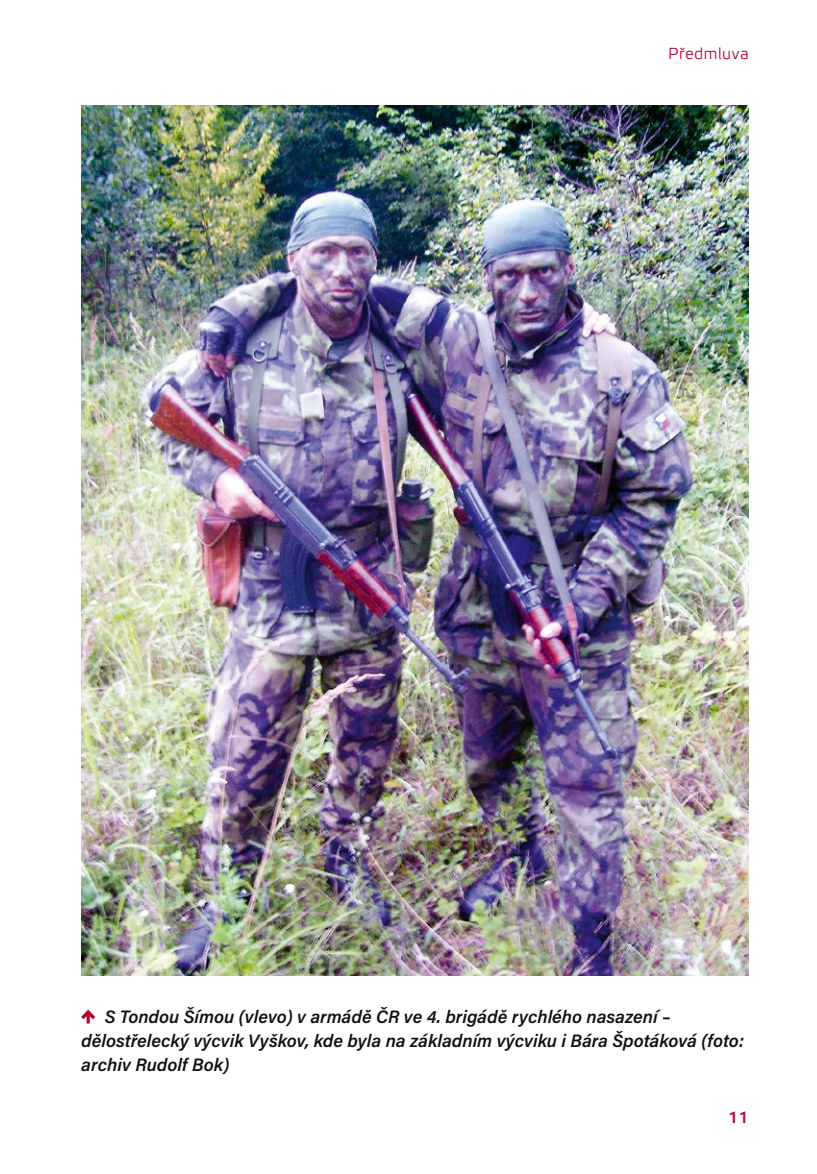
<style>
.page{position:relative;width:817px;height:1174px;background:#fff}
.page>*{position:absolute;margin:0;border:0;box-sizing:border-box;transform-origin:0 0}
.KASK_popisek{font:italic 600 18px/24px "Acumin Pro";color:#12120d}
.t1{font:16px "Elektra Light Pro";letter-spacing:.03em;color:#b40229}
.t2{font:16px "Elektra Medium Pro";color:#b40229}
.s1{font-family:"Elektra Medium Pro";font-weight:700;font-style:normal;color:#b40229}
</style>
<div class="page">
<img style="left:81px;top:105px;width:667px;height:870px">
<p class="t1" style="left:668px;top:45px;width:82px">Předmluva</p>
<p class="KASK_popisek" style="left:81px;top:1003px;width:664px"><span class="s1">↑</span> S Tondou Šímou (vlevo) v armádě ČR ve 4. brigádě rychlého nasazení – dělostřelecký výcvik Vyškov, kde byla na základním výcviku i Bára Špotáková (foto: archiv Rudolf Bok)</p>
<p class="t2" style="left:728px;top:1109px;width:22px">11</p>
</div>
